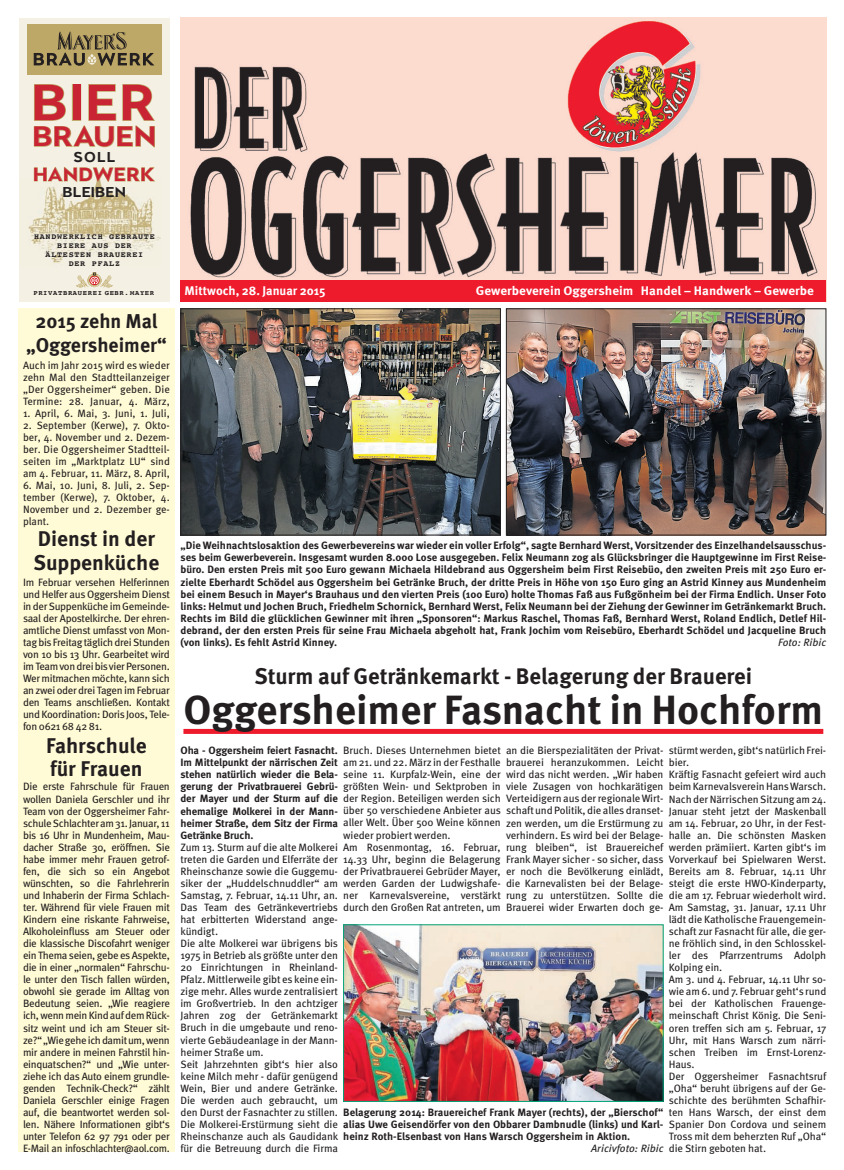
<style>
.page{position:relative;width:844px;height:1170px;background:#fff}
.page>*{position:absolute;margin:0;border:0;box-sizing:border-box;transform-origin:0 0}
.t1{font:700 54.5px "Littera Plain";color:#c82434;scale:1.05 1}
.t2{font:700 40.75px "Meta Pro";color:#231f20}
.t3{font:700 30.12px "Littera Plain";letter-spacing:.015em;color:#c82434;scale:1.05 1}
.t4{font:700 22.5px "Meta Pro";color:#231f20}
.t5{font:700 21.25px/23.8px "Meta Pro";color:#231f20}
.t6{font:700 20.25px "Littera Plain";letter-spacing:.03em;color:#c82434;scale:1.05 1}
.t7{font:700 20px/23.8px "Meta Pro";color:#231f20;text-align:center}
.t8{font:700 15.38px "Littera Plain";letter-spacing:.01em;color:#231f20;scale:1.05 1}
.t9{font:700 15.38px "Littera Plain";letter-spacing:.01em;color:#231f20}
.t10{font:700 12.5px "Meta Pro";color:#fff;scale:1.05 1}
.t11{font:700 12.5px "Meta Pro";color:#fff}
.t12{font:10.62px/12px "Meta Pro";letter-spacing:-.01em;color:#231f20;text-align:justify}
.t13{font:700 10.62px/12px "Meta Pro";color:#231f20;text-align:justify}
.t14{font:italic 10.62px "Meta Pro";letter-spacing:.005em;color:#231f20}
.t15{font:700 8px/8.9px "Courier";letter-spacing:.09em;color:#231f20;text-align:center;scale:1.05 1}
.t16{font:700 6.88px "Courier";letter-spacing:.09em;color:#231f20;scale:1.05 1}
.s1{font-weight:700}
</style>
<div class="page">
<img style="left:180px;top:18px;width:646px;height:262px">
<div style="left:180px;top:280px;width:646px;height:21px;background:#ee1b2d"></div>
<div style="left:18px;top:18px;width:157px;height:283px;background:linear-gradient(to bottom,#fff,#fff)"></div>
<div style="left:19px;top:18px;width:150px;height:283px;background:#f4f0e3"></div>
<div style="left:27px;top:24px;width:135px;height:51px;background:#bea867"></div>
<svg style="left:76px;top:272px;width:37px;height:16px"></svg>
<img style="left:28px;top:182px;width:133px;height:81px">
<svg style="left:33px;top:167px;width:122px;height:15px"></svg>
<svg style="left:34px;top:84px;width:121px;height:64px"></svg>
<svg style="left:33px;top:31px;width:122px;height:35px"></svg>
<div style="left:18px;top:309px;width:157px;height:842px;background:#fffbd6"></div>
<img style="left:182px;top:310px;width:317px;height:223px">
<div style="left:180px;top:308px;width:321px;height:227px;border:1px solid #231f20"></div>
<img style="left:508px;top:310px;width:316px;height:223px">
<div style="left:506px;top:308px;width:320px;height:227px;border:1px solid #231f20"></div>
<div style="left:183px;top:728px;width:640px;height:5px;background:#ee1b2d"></div>
<img style="left:345px;top:926px;width:316px;height:173px">
<p class="t1" style="left:31px;top:69px;width:119px">BIER</p>
<p class="t3" style="left:33px;top:118px;width:119px">BRAUEN</p>
<p class="t9" style="left:73px;top:147px;width:44px">SOLL</p>
<p class="t6" style="left:33px;top:162px;width:117px">HANDWERK</p>
<p class="t8" style="left:62px;top:182px;width:62px">BLEIBEN</p>
<p class="t15" style="left:34px;top:232px;width:116px">HandwerklicH Gebraute biere aus der ältesten brauerei<br>der Pfalz</p>
<p class="t16" style="left:33px;top:287px;width:117px">Privatbrauerei Gebr. Mayer</p>
<p class="t11" style="left:185px;top:281px;width:143px">Mittwoch, 28. Januar 2015</p>
<p class="t10" style="left:476px;top:281px;width:324px">Gewerbeverein Oggersheim Handel – Handwerk – Gewerbe</p>
<p class="t7" style="left:26px;top:308px;width:142px">2015 zehn Mal „Oggersheimer“</p>
<p class="t12" style="left:23px;top:358px;width:148px">Auch im Jahr 2015 wird es wieder zehn Mal den Stadtteilanzeiger „Der Oggersheimer“ geben. Die Termine: 28. Januar, 4. März,</p>
<p class="t12" style="left:23px;top:406px;width:148px">1. April, 6. Mai, 3. Juni, 1. Juli,</p>
<p class="t12" style="left:23px;top:418px;width:148px">2. September (Kerwe), 7. Okto&shy;ber, 4. November und 2. Dezem&shy;ber. Die Oggersheimer Stadtteil&shy;seiten im „Marktplatz LU“ sind am 4. Februar, 11. März, 8. April,</p>
<p class="t12" style="left:23px;top:478px;width:148px">6. Mai, 10. Juni, 8. Juli, 2. Sep&shy;tember (Kerwe), 7. Oktober, 4.<br>November und 2. Dezember ge&shy;plant.</p>
<p class="t5" style="left:33px;top:525px;width:127px">Dienst in der<br>Suppenküche</p>
<p class="t12" style="left:23px;top:575px;width:148px">Im Februar versehen Helferinnen und Helfer aus Oggersheim Dienst in der Suppenküche im Gemeinde&shy;saal der Apostelkirche. Der ehren&shy;amtliche Dienst umfasst von Mon&shy;tag bis Freitag täglich drei Stunden von 10 bis 13 Uhr. Gearbeitet wird im Team von drei bis vier Personen.<br>Wer mitmachen möchte, kann sich an zwei oder drei Tagen im Februar den Teams anschließen. Kontakt und Koordination: Doris Joos, Tele&shy;fon 0621 68 42 81.</p>
<p class="t5" style="left:46px;top:732px;width:102px">Fahrschule für Frauen</p>
<p class="t12" style="left:23px;top:780px;width:148px">Die erste Fahrschule für Frauen wollen Daniela Gerschler und ihr Team von der Oggersheimer Fahr&shy;schule Schlachter am 31. Januar, 11 bis 16 Uhr in Mundenheim, Mau&shy;dacher Straße 30, eröffnen. Sie habe immer mehr Frauen getrof&shy;fen, die sich so ein Angebot wünschten, so die Fahrlehrerin und Inhaberin der Firma Schlach&shy;ter. Während für viele Frauen mit Kindern eine riskante Fahrweise, Alkoholeinfluss am Steuer oder die klassische Discofahrt weniger ein Thema seien, gebe es Aspekte, die in einer „normalen“ Fahrschu&shy;le unter den Tisch fallen würden, obwohl sie gerade im Alltag von Bedeutung seien. „Wie reagiere ich, wenn mein Kind auf dem Rück&shy;sitz weint und ich am Steuer sit&shy;ze?“ „Wie gehe ich damit um, wenn mir andere in meinen Fahrstil hin&shy;einquatschen?“ und „Wie unter&shy;ziehe ich das Auto einem grundle&shy;genden Technik-Check?“ zählt Daniela Gerschler einige Fragen auf, die beantwortet werden sol&shy;len. Nähere Informationen gibt‘s unter Telefon 62 97 791 oder per E-Mail an infoschlachter@aol.com.</p>
<p class="t13" style="left:180px;top:539px;width:647px">„Die Weihnachtslosaktion des Gewerbevereins war wieder ein voller Erfolg“, sagte Bernhard Werst, Vorsitzender des Einzelhandelsausschus&shy;ses beim Gewerbeverein. Insgesamt wurden 8.000 Lose ausgegeben. Felix Neumann zog als Glücksbringer die Hauptgewinne im First Reise&shy;büro. Den ersten Preis mit 500 Euro gewann Michaela Hildebrand aus Oggersheim beim First Reisebüo, den zweiten Preis mit 250 Euro er&shy;zielte Eberhardt Schödel aus Oggersheim bei Getränke Bruch, der dritte Preis in Höhe von 150 Euro ging an Astrid Kinney aus Mundenheim bei einem Besuch in Mayer‘s Brauhaus und den vierten Preis (100 Euro) holte Thomas Faß aus Fußgönheim bei der Firma Endlich. Unser Foto links: Helmut und Jochen Bruch, Friedhelm Schornick, Bernhard Werst, Felix Neumann bei der Ziehung der Gewinner im Getränkemarkt Bruch.<br>Rechts im Bild die glücklichen Gewinner mit ihren „Sponsoren“: Markus Raschel, Thomas Faß, Bernhard Werst, Roland Endlich, Detlef Hil&shy;debrand, der den ersten Preis für seine Frau Michaela abgeholt hat, Frank Jochim vom Reisebüro, Eberhardt Schödel und Jacqueline Bruch (von links). Es fehlt Astrid Kinney.</p>
<p class="t14" style="left:778px;top:634px;width:50px">Foto: Ribic</p>
<p class="t4" style="left:254px;top:658px;width:499px">Sturm auf Getränkemarkt - Belagerung der Brauerei</p>
<p class="t2" style="left:183px;top:678px;width:641px">Oggersheimer Fasnacht in Hochform</p>
<p class="t12" style="left:180px;top:743px;width:159px;text-align:left"><span class="s1">Oha - Oggersheim feiert Fasnacht.<br>Im Mittelpunkt der närrischen Zeit stehen natürlich wieder die Bela&shy;gerung der Privatbrauerei Gebrü&shy;der Mayer und der Sturm auf die ehemalige Molkerei in der Mann&shy;heimer Straße, dem Sitz der Firma<br>Getränke Bruch.<br></span>Zum 13. Sturm auf die alte Molkerei treten die Garden und Elferräte der<br>Rheinschanze sowie die Guggemu&shy;siker der „Huddelschnuddler“ am<br>Samstag, 7. Februar, 14.11 Uhr, an.<br>Das Team des Getränkevertriebs hat erbitterten Widerstand ange&shy;kündigt.<br>Die alte Molkerei war übrigens bis<br>1975 in Betrieb als größte unter den<br>20 Einrichtungen in Rheinland-<br>Pfalz. Mittlerweile gibt es keine ein&shy;zige mehr. Alles wurde zentralisiert im Großvertrieb. In den achtziger<br>Jahren zog der Getränkemarkt<br>Bruch in die umgebaute und reno&shy;vierte Gebäudeanlage in der Mann&shy;heimer Straße um.<br>Seit Jahrzehnten gibt‘s hier also keine Milch mehr - dafür genügend<br>Wein, Bier und andere Getränke.<br>Die werden auch gebraucht, um den Durst der Fasnachter zu stillen.<br>Die Molkerei-Erstürmung sieht die<br>Rheinschanze auch als Gaudidank für die Betreuung durch die Firma</p>
<p class="t12" style="left:343px;top:743px;width:159px;text-align:left">Bruch. Dieses Unternehmen bietet am 21. und 22. März in der Festhalle seine 11. Kurpfalz-Wein, eine der größten Wein- und Sektproben in der Region. Beteiligen werden sich über 50 verschiedene Anbieter aus aller Welt. Über 500 Weine können wieder probiert werden.<br>Am Rosenmontag, 16. Februar,<br>14.33 Uhr, beginn die Belagerung der Privatbrauerei Gebrüder Mayer, werden Garden der Ludwigshafe&shy;ner Karnevalsvereine, verstärkt durch den Großen Rat antreten, um</p>
<p class="t12" style="left:506px;top:743px;width:159px">an die Bierspezialitäten der Privat&shy;brauerei heranzukommen. Leicht wird das nicht werden. „Wir haben viele Zusagen von hochkarätigen Verteidigern aus der regionale Wirt&shy;schaft und Politik, die alles dranset&shy;zen werden, um die Erstürmung zu verhindern. Es wird bei der Belage&shy;rung bleiben“, ist Brauereichef Frank Mayer sicher - so sicher, dass er noch die Bevölkerung einlädt, die Karnevalisten bei der Belage&shy;rung zu unterstützen. Sollte die Brauerei wider Erwarten doch ge-</p>
<p class="t12" style="left:669px;top:743px;width:159px;text-align:left">stürmt werden, gibt‘s natürlich Frei&shy;bier.<br>Kräftig Fasnacht gefeiert wird auch beim Karnevalsverein Hans Warsch.<br>Nach der Närrischen Sitzung am 24.<br>Januar steht jetzt der Maskenball am 14. Februar, 20 Uhr, in der Fest&shy;halle an. Die schönsten Masken werden prämiiert. Karten gibt‘s im<br>Vorverkauf bei Spielwaren Werst.<br>Bereits am 8. Februar, 14.11 Uhr steigt die erste HWO-Kinderparty, die am 17. Februar wiederholt wird.<br>Am Samstag, 31. Januar, 17.11 Uhr lädt die Katholische Frauengemein&shy;schaft zur Fasnacht für alle, die ger&shy;ne fröhlich sind, in den Schlosskel&shy;ler des Pfarrzentrums Adolph<br>Kolping ein.<br>Am 3. und 4. Februar, 14.11 Uhr so&shy;wie am 6. und 7. Februar geht‘s rund bei der Katholischen Frauenge&shy;meinschaft Christ König. Die Seni&shy;oren treffen sich am 5. Februar, 17<br>Uhr, mit Hans Warsch zum närri&shy;schen Treiben im Ernst-Lorenz-<br>Haus.<br>Der Oggersheimer Fasnachtsruf „Oha“ beruht übrigens auf der Ge&shy;schichte des berühmten Schafhir&shy;ten Hans Warsch, der einst dem<br>Spanier Don Cordova und seinem<br>Tross mit dem beherzten Ruf „Oha“ die Stirn geboten hat.</p>
<p class="t13" style="left:343px;top:1105px;width:322px">Belagerung 2014: Brauereichef Frank Mayer (rechts), der „Bierschof“</p>
<p class="t13" style="left:343px;top:1117px;width:322px">alias Uwe Geisendörfer von den Obbarer Dambnudle (links) und Karl-</p>
<p class="t13" style="left:343px;top:1129px;width:289px">heinz Roth-Elsenbast von Hans Warsch Oggersheim in Aktion.</p>
<p class="t14" style="left:591px;top:1140px;width:74px">Aricivfoto: Ribic</p>
</div>
